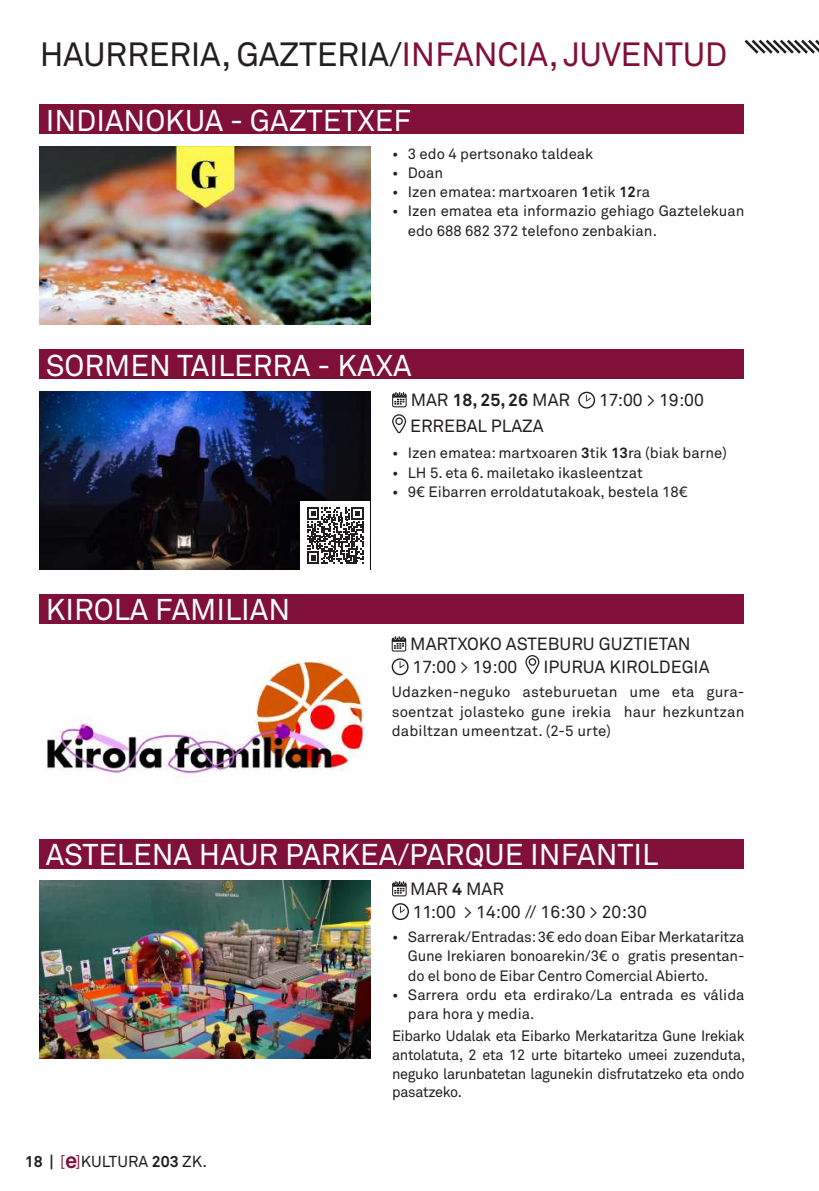
<style>
.page{position:relative;width:819px;height:1191px;background:#fff}
.page>*{position:absolute;margin:0;border:0;box-sizing:border-box;transform-origin:0 0}
.t1{font:33.25px "Akkurat Pro";letter-spacing:-.01em;color:#231f20}
.t2{font:29.75px "Akkurat Pro";color:#fff}
.t3{font:17.5px/22.4px "Akkurat Pro";color:#231f20}
.t4{font:700 17.5px "Akkurat Pro";color:#231f20}
.t5{font:15.75px "Akkurat Pro";color:#231f20}
.t6{font:14.88px/19.2px "Akkurat Pro";color:#231f20;text-align:justify}
.s1{color:#811039}
.s2{font-weight:700}
.s3{font-weight:400}
.s4{font-weight:700;font-size:21.88px;color:#811039}
</style>
<div class="page">
<svg style="left:744px;top:39px;width:75px;height:15px"></svg>
<div style="left:39px;top:104px;width:704px;height:30px;background:#811039"></div>
<div style="left:39px;top:349px;width:704px;height:30px;background:#811039"></div>
<div style="left:39px;top:594px;width:704px;height:29px;background:#811039"></div>
<div style="left:39px;top:838px;width:704px;height:30px;background:#811039"></div>
<img style="left:40px;top:146px;width:330px;height:178px">
<img style="left:40px;top:391px;width:330px;height:178px">
<img style="left:46px;top:661px;width:318px;height:123px">
<img style="left:40px;top:880px;width:330px;height:178px">
<svg style="left:392px;top:392px;width:14px;height:15px"></svg>
<svg style="left:578px;top:392px;width:17px;height:16px"></svg>
<svg style="left:392px;top:414px;width:14px;height:19px"></svg>
<svg style="left:391px;top:636px;width:15px;height:15px"></svg>
<svg style="left:391px;top:658px;width:17px;height:17px"></svg>
<svg style="left:525px;top:655px;width:14px;height:19px"></svg>
<svg style="left:392px;top:881px;width:14px;height:15px"></svg>
<svg style="left:392px;top:903px;width:17px;height:17px"></svg>
<div style="left:300px;top:501px;width:70px;height:69px;background:#fff"></div>
<svg style="left:307px;top:507px;width:56px;height:56px"></svg>
<h1 class="t1" style="left:40px;top:35px;width:689px">HAURRERIA, GAZTERIA/<span class="s1">INFANCIA, JUVENTUD</span></h1>
<h2 class="t2" style="left:46px;top:103px;width:367px">INDIANOKUA - GAZTETXEF</h2>
<p class="t6" style="left:392px;top:144px;width:203px">• 3 edo 4 pertsonako taldeak</p>
<p class="t6" style="left:392px;top:163px;width:53px">• Doan</p>
<p class="t6" style="left:392px;top:183px;width:259px">• Izen ematea: martxoaren <span class="s2">1</span>etik <span class="s2">12</span>ra</p>
<p class="t6" style="left:408px;top:202px;width:338px;text-indent:-16px">• Izen ematea eta informazio gehiago Gaztelekuan edo 688 682 372 telefono zenbakian.</p>
<h2 class="t2" style="left:46px;top:348px;width:367px">SORMEN TAILERRA - KAXA</h2>
<h2 class="t2" style="left:46px;top:592px;width:246px">KIROLA FAMILIAN</h2>
<p class="t4" style="left:410px;top:389px;width:161px"><span class="s3">MAR</span> 18, 25, 26 <span class="s3">MAR</span></p>
<p class="t3" style="left:599px;top:389px;width:106px">17:00 &gt; 19:00</p>
<p class="t3" style="left:410px;top:415px;width:135px">ERREBAL PLAZA</p>
<p class="t6" style="left:392px;top:444px;width:336px">• Izen ematea: martxoaren <span class="s2">3</span>tik <span class="s2">13</span>ra (biak barne)</p>
<p class="t6" style="left:392px;top:463px;width:252px">• LH 5. eta 6. mailetako ikasleentzat</p>
<p class="t6" style="left:392px;top:482px;width:297px">• 9€ Eibarren erroldatutakoak, bestela 18€</p>
<p class="t3" style="left:410px;top:633px;width:282px">MARTXOKO ASTEBURU GUZTIETAN<br>17:00 &gt; 19:00</p>
<p class="t3" style="left:543px;top:656px;width:168px">IPURUA KIROLDEGIA</p>
<p class="t6" style="left:391px;top:683px;width:354px">Udazken-neguko asteburuetan ume eta gura&shy;soentzat jolasteko gune irekia haur hezkuntzan dabiltzan umeentzat. (2-5 urte)</p>
<h2 class="t2" style="left:46px;top:837px;width:614px">ASTELENA HAUR PARKEA/PARQUE INFANTIL</h2>
<p class="t5" style="left:25px;top:1152px;width:184px"><span class="s2">18 |</span> <span class="s1">[</span><span class="s4">e</span><span class="s1">]</span>KULTURA <span class="s2">203</span> ZK.</p>
<p class="t3" style="left:410px;top:878px;width:238px">MAR <span class="s2">4</span> MAR<br>11:00 &gt; 14:00 // 16:30 &gt; 20:30</p>
<p class="t6" style="left:408px;top:927px;width:338px;text-indent:-16px">• Sarrerak/Entradas: 3€ edo doan Eibar Merkataritza Gune Irekiaren bonoarekin/3€ o gratis presentan&shy;do el bono de Eibar Centro Comercial Abierto.</p>
<p class="t6" style="left:408px;top:985px;width:338px;text-indent:-16px">• Sarrera ordu eta erdirako/La entrada es válida para hora y media.</p>
<p class="t6" style="left:392px;top:1027px;width:354px;line-height:18.7px">Eibarko Udalak eta Eibarko Merkataritza Gune Irekiak antolatuta, 2 eta 12 urte bitarteko umeei zuzenduta, neguko larunbatetan lagunekin disfrutatzeko eta ondo pasatzeko.</p>
</div>
